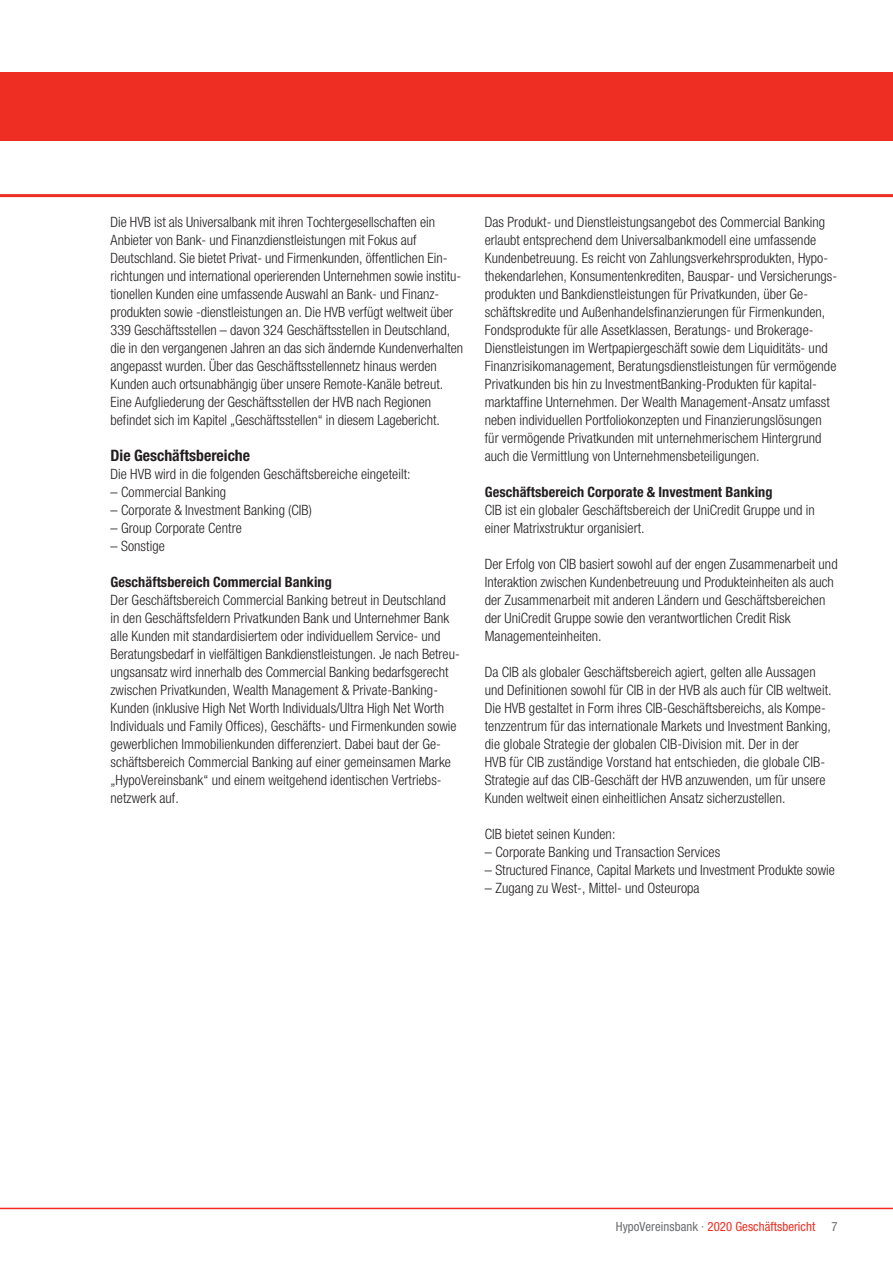
<style>
.page{position:relative;width:893px;height:1263px;background:#fff}
.page>*{position:absolute;margin:0;border:0;box-sizing:border-box;transform-origin:0 0}
.t1{font:700 condensed 15.75px "Helvetica Neue";color:#231f20}
.t2{font:300 14.25px/18px "Helvetica HVB Cond";letter-spacing:.005em;color:#231f20}
.t3{font:700 condensed 14.25px "Helvetica Neue";letter-spacing:.005em;color:#231f20}
.t4{font:condensed 12.75px "Helvetica Neue";letter-spacing:.005em;color:#ee2e22}
.t5{font:condensed 12.75px "Helvetica Neue";color:#6c6d70}
.s1{color:#6c6d70}
</style>
<div class="page">
<hr style="left:0;top:1208px;width:893px;height:1px;background:#ee2e22">
<div style="left:0;top:72px;width:893px;height:68px;background:#ee2e22"></div>
<hr style="left:0;top:194px;width:893px;height:3px;background:#ee2e22">
<p class="t2" style="left:111px;top:213px;width:354px">Die HVB ist als Universalbank mit ihren Tochtergesellschaften ein Anbieter von Bank- und Finanzdienstleistungen mit Fokus auf Deutschland. Sie bietet Privat- und Firmenkunden, öffentlichen Ein&shy;richtungen und international operierenden Unternehmen sowie institu&shy;tionellen Kunden eine umfassende Auswahl an Bank- und Finanz&shy;produkten sowie -dienstleistungen an. Die HVB verfügt weltweit über 339 Geschäftsstellen – davon 324 Geschäftsstellen in Deutschland, die in den vergangenen Jahren an das sich ändernde Kundenverhalten angepasst wurden. Über das Geschäftsstellennetz hinaus werden Kunden auch ortsunabhängig über unsere Remote-Kanäle betreut.<br>Eine Aufgliederung der Geschäftsstellen der HVB nach Regionen befindet sich im Kapitel „Geschäftsstellen“ in diesem Lagebericht.</p>
<p class="t1" style="left:111px;top:446px;width:141px">Die Geschäftsbereiche</p>
<p class="t2" style="left:111px;top:465px;width:302px">Die HVB wird in die folgenden Geschäftsbereiche eingeteilt:</p>
<p class="t2" style="left:111px;top:483px;width:117px">– Commercial Banking</p>
<p class="t2" style="left:111px;top:501px;width:203px">– Corporate &amp; Investment Banking (CIB)</p>
<p class="t2" style="left:111px;top:519px;width:133px">– Group Corporate Centre</p>
<p class="t2" style="left:111px;top:537px;width:56px">– Sonstige</p>
<p class="t3" style="left:111px;top:574px;width:223px">Geschäftsbereich Commercial Banking</p>
<p class="t2" style="left:111px;top:591px;width:351px">Der Geschäftsbereich Commercial Banking betreut in Deutschland<br>in den Geschäftsfeldern Privatkunden Bank und Unternehmer Bank alle Kunden mit standardisiertem oder individuellem Service- und Beratungsbedarf in vielfältigen Bankdienstleistungen. Je nach Betreu&shy;ungsansatz wird innerhalb des Commercial Banking bedarfsgerecht zwischen Privatkunden, Wealth Management &amp; Private-Banking-Kunden (inklusive High Net Worth Individuals/Ultra High Net Worth Individuals und Family Offices), Geschäfts- und Firmenkunden sowie gewerblichen Immobilienkunden differenziert. Dabei baut der Ge&shy;schäftsbereich Commercial Banking auf einer gemeinsamen Marke „HypoVereinsbank“ und einem weitgehend identischen Vertriebs&shy;netzwerk auf.</p>
<p class="t2" style="left:485px;top:213px;width:354px">Das Produkt- und Dienstleistungsangebot des Commercial Banking erlaubt entsprechend dem Universalbankmodell eine umfassende Kundenbetreuung. Es reicht von Zahlungsverkehrsprodukten, Hypo&shy;thekendarlehen, Konsumentenkrediten, Bauspar- und Versicherungs&shy;produkten und Bankdienstleistungen für Privatkunden, über Ge&shy;schäftskredite und Außenhandelsfinanzierungen für Firmenkunden, Fondsprodukte für alle Assetklassen, Beratungs- und Brokerage-Dienstleistungen im Wertpapiergeschäft sowie dem Liquiditäts- und Finanzrisikomanagement, Beratungsdienstleistungen für vermögende Privatkunden bis hin zu InvestmentBanking-Produkten für kapital&shy;marktaffine Unternehmen. Der Wealth Management-Ansatz umfasst neben individuellen Portfoliokonzepten und Finanzierungslösungen für vermögende Privatkunden mit unternehmerischem Hintergrund auch die Vermittlung von Unternehmensbeteiligungen.</p>
<p class="t3" style="left:485px;top:484px;width:289px">Geschäftsbereich Corporate &amp; Investment Banking</p>
<p class="t2" style="left:485px;top:501px;width:331px">CIB ist ein globaler Geschäftsbereich der UniCredit Gruppe und in einer Matrixstruktur organisiert.</p>
<p class="t2" style="left:485px;top:555px;width:354px">Der Erfolg von CIB basiert sowohl auf der engen Zusammenarbeit und Interaktion zwischen Kundenbetreuung und Produkteinheiten als auch der Zusammenarbeit mit anderen Ländern und Geschäftsbereichen der UniCredit Gruppe sowie den verantwortlichen Credit Risk Managementeinheiten.</p>
<p class="t2" style="left:485px;top:663px;width:348px">Da CIB als globaler Geschäftsbereich agiert, gelten alle Aussagen und Definitionen sowohl für CIB in der HVB als auch für CIB weltweit.<br>Die HVB gestaltet in Form ihres CIB-Geschäftsbereichs, als Kompe&shy;tenzzentrum für das internationale Markets und Investment Banking, die globale Strategie der globalen CIB-Division mit. Der in der<br>HVB für CIB zuständige Vorstand hat entschieden, die globale CIB-Strategie auf das CIB-Geschäft der HVB anzuwenden, um für unsere Kunden weltweit einen einheitlichen Ansatz sicherzustellen.</p>
<p class="t2" style="left:485px;top:825px;width:132px">CIB bietet seinen Kunden:</p>
<p class="t2" style="left:485px;top:843px;width:237px">– Corporate Banking und Transaction Services</p>
<p class="t2" style="left:485px;top:861px;width:351px">– Structured Finance, Capital Markets und Investment Produkte sowie</p>
<p class="t2" style="left:485px;top:879px;width:216px">– Zugang zu West-, Mittel- und Osteuropa</p>
<p class="t4" style="left:616px;top:1218px;width:201px"><span class="s1">HypoVereinsbank ·</span> 2020 Geschäftsbericht</p>
<p class="t5" style="left:832px;top:1218px;width:8px">7</p>
</div>
